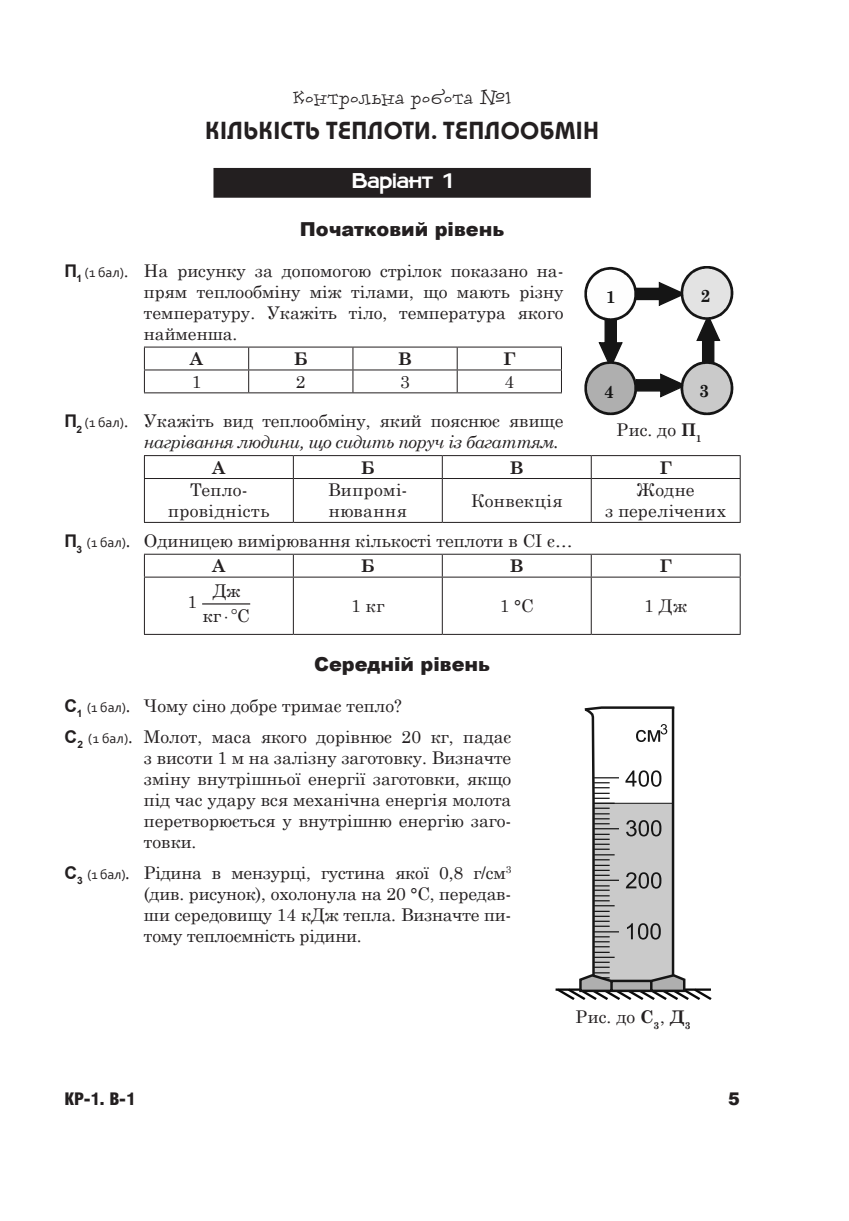
<style>
.page{position:relative;width:849px;height:1221px;background:#fff}
.page>*{position:absolute;margin:0;border:0;box-sizing:border-box;transform-origin:0 0}
.Тема_уроку{font:700 24.5px "Bauhaus";letter-spacing:.03em;color:#231f20}
.Варіант{font:700 24.5px "Ambassadore";letter-spacing:.01em;color:#fff}
.Хід_уроку{font:21px "Dolores";letter-spacing:.02em;color:#231f20}
.Рівень{font:900 19.25px "Arial";color:#231f20}
.Задача{font:17.5px/21px "Century Schoolbook";color:#231f20;text-align:justify}
.Текст_центр{font:17.5px/21px "Century Schoolbook";letter-spacing:.025em;color:#231f20;text-align:center}
.Задача-2{font:italic 17.5px/21px "Century Schoolbook";letter-spacing:-.03em;color:#231f20;text-align:right}
.Текст_центр-2{font:700 17.5px "Century Schoolbook";color:#231f20}
.t1{font:900 17.5px "Hebar Cond";color:#231f20}
.t2{font:700 17.5px "Century Schoolbook";color:#151515}
.t3{font:900 17.5px "Arial";color:#231f20}
.s1{font-family:"Arial";font-weight:700}
.s2{font-family:"Corbel";font-size:14px}
.s3{font-family:"Arial";font-weight:700;font-style:normal}
.s4{font-family:"Corbel";font-style:normal;font-size:14px}
.s5{font-style:normal}
.s6{font-style:italic}
.s7{font-weight:700}
</style>
<div class="page">
<div style="left:213px;top:168px;width:377px;height:30px;background:#231f20"></div>
<hr style="left:144px;top:346px;width:104px;height:1px;background:#231f20">
<hr style="left:248px;top:346px;width:105px;height:1px;background:#231f20">
<hr style="left:353px;top:346px;width:104px;height:1px;background:#231f20">
<hr style="left:457px;top:346px;width:104px;height:1px;background:#231f20">
<svg style="left:144px;top:347px;width:418px;height:45px"></svg>
<hr style="left:144px;top:392px;width:104px;height:1px;background:#231f20">
<hr style="left:248px;top:392px;width:105px;height:1px;background:#231f20">
<hr style="left:353px;top:392px;width:104px;height:1px;background:#231f20">
<hr style="left:457px;top:392px;width:104px;height:1px;background:#231f20">
<svg style="left:144px;top:455px;width:596px;height:23px"></svg>
<hr style="left:144px;top:478px;width:149px;height:1px;background:#231f20">
<hr style="left:144px;top:479px;width:1px;height:43px;background:#231f20">
<hr style="left:293px;top:478px;width:149px;height:1px;background:#231f20">
<hr style="left:293px;top:479px;width:1px;height:43px;background:#231f20">
<hr style="left:442px;top:478px;width:149px;height:1px;background:#231f20">
<hr style="left:441px;top:479px;width:1px;height:43px;background:#231f20">
<hr style="left:591px;top:478px;width:149px;height:1px;background:#231f20">
<hr style="left:590px;top:479px;width:1px;height:43px;background:#231f20">
<hr style="left:739px;top:479px;width:1px;height:43px;background:#231f20">
<hr style="left:144px;top:522px;width:149px;height:1px;background:#231f20">
<hr style="left:293px;top:522px;width:149px;height:1px;background:#231f20">
<hr style="left:442px;top:522px;width:149px;height:1px;background:#231f20">
<hr style="left:591px;top:522px;width:149px;height:1px;background:#231f20">
<hr style="left:144px;top:553px;width:149px;height:1px;background:#231f20">
<hr style="left:293px;top:553px;width:149px;height:1px;background:#231f20">
<hr style="left:442px;top:553px;width:149px;height:1px;background:#231f20">
<hr style="left:591px;top:553px;width:149px;height:1px;background:#231f20">
<svg style="left:144px;top:554px;width:596px;height:22px"></svg>
<hr style="left:144px;top:576px;width:149px;height:1px;background:#231f20">
<hr style="left:144px;top:577px;width:1px;height:57px;background:#231f20">
<hr style="left:293px;top:576px;width:149px;height:1px;background:#231f20">
<hr style="left:293px;top:577px;width:1px;height:57px;background:#231f20">
<hr style="left:442px;top:576px;width:149px;height:1px;background:#231f20">
<hr style="left:441px;top:577px;width:1px;height:57px;background:#231f20">
<hr style="left:591px;top:576px;width:149px;height:1px;background:#231f20">
<hr style="left:590px;top:577px;width:1px;height:57px;background:#231f20">
<hr style="left:739px;top:577px;width:1px;height:57px;background:#231f20">
<hr style="left:144px;top:634px;width:149px;height:1px;background:#231f20">
<hr style="left:293px;top:634px;width:149px;height:1px;background:#231f20">
<hr style="left:442px;top:634px;width:149px;height:1px;background:#231f20">
<hr style="left:591px;top:634px;width:149px;height:1px;background:#231f20">
<hr style="left:202px;top:603px;width:48px;height:1px;background:#231f20">
<svg style="left:555px;top:706px;width:156px;height:294px"></svg>
<hr style="left:592px;top:803px;width:80px;height:1px;background:#151515">
<svg style="left:584px;top:266px;width:149px;height:149px"></svg>
<p class="Хід_уроку" style="left:293px;top:86px;width:220px">Контрольна робота №1</p>
<p class="Тема_уроку" style="left:205px;top:115px;width:394px">КІЛЬКІСТЬ ТЕПЛОТИ. ТЕПЛООБМІН</p>
<p class="Варіант" style="left:352px;top:170px;width:101px">Варіант 1</p>
<p class="Рівень" style="left:300px;top:215px;width:206px">Початковий рівень</p>
<p class="Задача" style="left:144px;top:258px;width:421px;text-indent:-79px"><span class="s1">П</span><sub>1</sub> <span class="s2">(1 бал)</span>. На рисунку за допомогою стрілок показано на&shy;прям теплообміну між тілами, що мають різну температуру. Укажіть тіло, температура якого найменша.</p>
<p class="Текст_центр-2" style="left:190px;top:345px;width:15px">А</p>
<p class="Текст_центр-2" style="left:294px;top:345px;width:15px">Б</p>
<p class="Текст_центр-2" style="left:398px;top:345px;width:15px">В</p>
<p class="Текст_центр-2" style="left:503px;top:345px;width:14px">Г</p>
<p class="Текст_центр" style="left:192px;top:369px;width:11px">1</p>
<p class="Текст_центр" style="left:296px;top:369px;width:11px">2</p>
<p class="Текст_центр" style="left:400px;top:369px;width:11px">3</p>
<p class="Текст_центр" style="left:504px;top:369px;width:11px">4</p>
<p class="Задача-2" style="left:64px;top:409px;width:500px"><span class="s3">П</span><sub>2</sub> <span class="s4">(1 бал)</span><span class="s5">. Укажіть вид теплообміну, який пояснює явище </span>нагрівання людини, що сидить поруч із багаттям.</p>
<p class="Текст_центр-2" style="left:212px;top:453px;width:15px">А</p>
<p class="Текст_центр-2" style="left:361px;top:453px;width:15px">Б</p>
<p class="Текст_центр-2" style="left:510px;top:453px;width:15px">В</p>
<p class="Текст_центр-2" style="left:659px;top:453px;width:14px">Г</p>
<p class="Текст_центр" style="left:168px;top:478px;width:103px">Тепло&shy;провідність</p>
<p class="Текст_центр" style="left:328px;top:478px;width:81px;text-align:left">Випромі&shy;нювання</p>
<p class="Текст_центр" style="left:471px;top:488px;width:93px">Конвекція</p>
<p class="Текст_центр" style="left:605px;top:478px;width:122px">Жодне<br>з перелічених</p>
<p class="Задача" style="left:64px;top:528px;width:509px"><span class="s1">П</span><sub>3</sub> <span class="s2">(1 бал)</span><span class="s6">.</span> Одиницею вимірювання кількості теплоти в СІ є…</p>
<p class="Текст_центр-2" style="left:212px;top:552px;width:15px">А</p>
<p class="Текст_центр-2" style="left:361px;top:552px;width:15px">Б</p>
<p class="Текст_центр-2" style="left:510px;top:552px;width:15px">В</p>
<p class="Текст_центр-2" style="left:659px;top:552px;width:14px">Г</p>
<p class="Текст_центр" style="left:187px;top:590px;width:11px">1</p>
<p class="Задача" style="left:203px;top:577px;width:48px;line-height:24.8px;text-align:center">Дж кг⋅ C</p>
<p class="t2" style="left:605px;top:285px;width:12px">1</p>
<p class="t2" style="left:700px;top:284px;width:12px">2</p>
<p class="t2" style="left:604px;top:381px;width:12px">4</p>
<p class="t2" style="left:699px;top:379px;width:12px">3</p>
<p class="Текст_центр" style="left:616px;top:418px;width:87px">Рис. до <span class="s7">П</span><sub>1</sub></p>
<p class="Текст_центр" style="left:351px;top:594px;width:35px">1 кг</p>
<p class="Текст_центр" style="left:499px;top:594px;width:36px">1 °С</p>
<p class="Текст_центр" style="left:644px;top:594px;width:44px">1 Дж</p>
<p class="Рівень" style="left:314px;top:650px;width:177px">Середній рівень</p>
<p class="Задача" style="left:64px;top:693px;width:339px"><span class="s1">С</span><sub>1</sub> <span class="s2">(1 бал)</span><span class="s6">.</span> Чому сіно добре тримає тепло?</p>
<p class="Задача" style="left:144px;top:724px;width:369px;text-indent:-79px"><span class="s1">С</span><sub>2</sub> <span class="s2">(1 бал)</span><span class="s6">.</span> Молот, маса якого дорівнює 20 кг, падає з висоти 1 м на залізну заготовку. Визначте зміну внутрішньої енергії заготовки, якщо під час удару вся механічна енергія молота перетворюється у внутрішню енергію заго&shy;товки.</p>
<p class="Задача" style="left:144px;top:860px;width:369px;text-indent:-79px"><span class="s1">С</span><sub>3</sub> <span class="s2">(1 бал)</span><span class="s6">.</span> Рідина в мензурці, густина якої 0,8 г/см<sup>3 </sup>(див. рисунок), охолонула на 20 °С, передав&shy;ши середовищу 14 кДж тепла. Визначте пи&shy;тому теплоємність рідини.</p>
<p class="Текст_центр" style="left:575px;top:1004px;width:116px">Рис. до <span class="s7">С</span><sub>3</sub>, <span class="s7">Д</span><sub>3</sub></p>
<p class="t1" style="left:64px;top:1089px;width:72px">КР-1. В-1</p>
<p class="t3" style="left:727px;top:1085px;width:13px">5</p>
</div>
